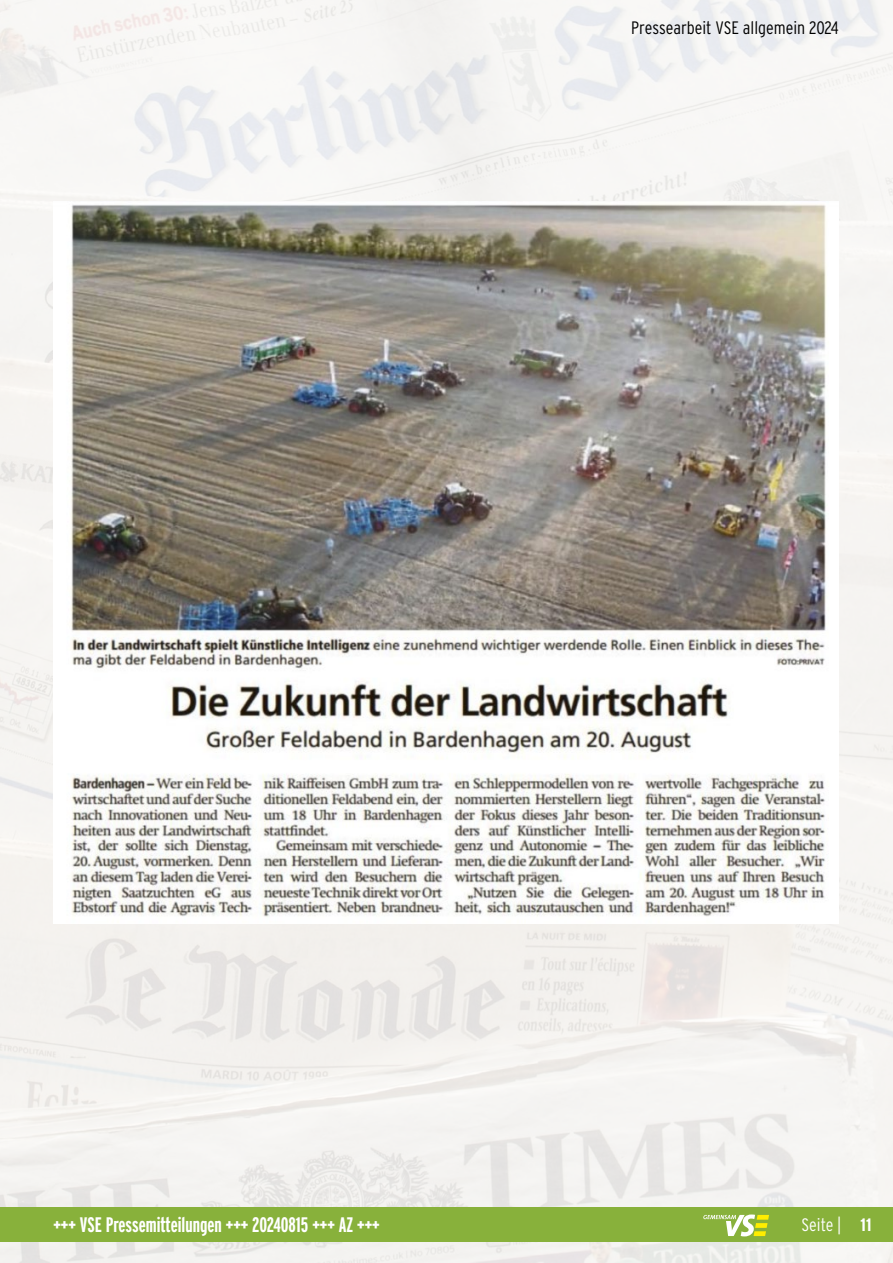
<style>
.page{position:relative;width:893px;height:1263px;background:#fff}
.page>*{position:absolute;margin:0;border:0;box-sizing:border-box;transform-origin:0 0}
.t1{font:700 21px "Interstate Compressed";color:#fff}
.t2{font:300 18px "Interstate Condensed";color:#000}
.t3{font:300 18px "Interstate Condensed";letter-spacing:-.005em;color:#fff}
.s1{font-weight:700}
</style>
<div class="page">
<img style="left:0;top:0;width:893px;height:1263px">
<div style="left:0;top:1208px;width:893px;height:34px;background:#88b13b"></div>
<svg style="left:703px;top:1214px;width:66px;height:22px"></svg>
<img style="left:53px;top:202px;width:786px;height:721px">
<p class="t2" style="left:631px;top:17px;width:209px">Pressearbeit VSE allgemein 2024</p>
<p class="t1" style="left:53px;top:1213px;width:328px">+++ VSE Pressemitteilungen +++ 20240815 +++ AZ +++</p>
<p class="t3" style="left:801px;top:1215px;width:72px">Seite | <span class="s1">11</span></p>
</div>
